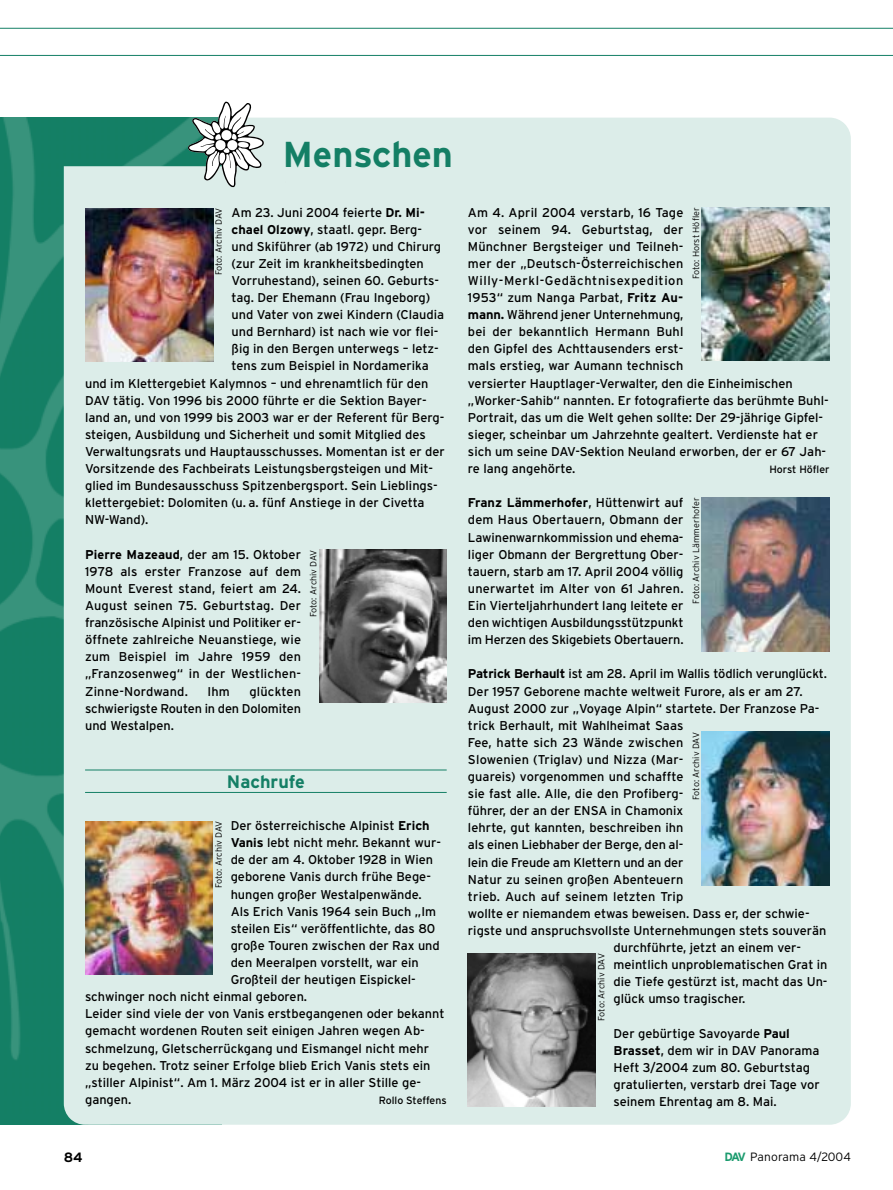
<style>
.page{position:relative;width:893px;height:1190px;background:#fff}
.page>*{position:absolute;margin:0;border:0;box-sizing:border-box;transform-origin:0 0}
.t1{font:700 36px "Interstate";color:#147f65}
.t2{font:700 18px "Interstate";color:#147f65}
.t3{font:700 13.5px "Interstate";color:#000}
.t4{font:12.75px/17.1px "Interstate";color:#000;text-align:justify}
.t5{font:300 12px "Interstate";letter-spacing:.005em;color:#000}
.t6{font:10.5px "Interstate";color:#000}
.t7{font:300 9px "Interstate";letter-spacing:-.005em;color:#000}
.s1{font-weight:700}
.s2{font-weight:700;color:#1b9b6e}
</style>
<div class="page">
<hr style="left:0;top:55px;width:892px;height:1px;background:#147f65">
<hr style="left:0;top:28px;width:892px;height:1px;background:#147f65">
<img style="left:0;top:118px;width:64px;height:1006px">
<div style="left:64px;top:118px;width:786px;height:1006px;background:#dcede9"></div>
<hr style="left:85px;top:769px;width:361px;height:1px;background:#147f65">
<hr style="left:85px;top:792px;width:361px;height:1px;background:#147f65">
<svg style="left:187px;top:101px;width:78px;height:86px"></svg>
<svg style="left:281px;top:162px;width:4px;height:34px"></svg>
<img style="left:86px;top:208px;width:128px;height:153px">
<img style="left:319px;top:549px;width:127px;height:153px">
<img style="left:85px;top:821px;width:128px;height:153px">
<img style="left:701px;top:207px;width:128px;height:153px">
<img style="left:468px;top:953px;width:127px;height:153px">
<img style="left:701px;top:498px;width:128px;height:153px">
<img style="left:701px;top:732px;width:128px;height:153px">
<h1 class="t1" style="left:283px;top:141px;width:171px">Menschen</h1>
<p class="t4" style="left:232px;top:205px;width:195px">Am 23. Juni 2004 feierte <span class="s1">Dr. Mi-</span></p>
<p class="t4" style="left:232px;top:222px;width:192px"><span class="s1">chael Olzowy</span>, staatl. gepr. Berg-</p>
<p class="t4" style="left:232px;top:239px;width:211px">und Skiführer (ab 1972) und Chirurg</p>
<p class="t4" style="left:232px;top:256px;width:194px">(zur Zeit im krankheitsbedingten</p>
<p class="t4" style="left:232px;top:273px;width:209px">Vorruhestand), seinen 60. Geburts-</p>
<p class="t4" style="left:232px;top:290px;width:200px">tag. Der Ehemann (Frau Ingeborg)</p>
<p class="t4" style="left:232px;top:307px;width:214px">und Vater von zwei Kindern (Claudia</p>
<p class="t4" style="left:232px;top:324px;width:208px">und Bernhard) ist nach wie vor flei-</p>
<p class="t4" style="left:232px;top:342px;width:209px">ßig in den Bergen unterwegs – letz-</p>
<p class="t4" style="left:232px;top:359px;width:198px">tens zum Beispiel in Nordamerika</p>
<p class="t4" style="left:85px;top:376px;width:345px">und im Klettergebiet Kalymnos – und ehrenamtlich für den</p>
<p class="t4" style="left:85px;top:393px;width:343px">DAV tätig. Von 1996 bis 2000 führte er die Sektion Bayer-</p>
<p class="t4" style="left:85px;top:410px;width:361px">land an, und von 1999 bis 2003 war er der Referent für Berg-</p>
<p class="t4" style="left:85px;top:427px;width:342px">steigen, Ausbildung und Sicherheit und somit Mitglied des</p>
<p class="t4" style="left:85px;top:444px;width:361px">Verwaltungsrats und Hauptausschusses. Momentan ist er der</p>
<p class="t4" style="left:85px;top:461px;width:349px">Vorsitzende des Fachbeirats Leistungsbergsteigen und Mit-</p>
<p class="t4" style="left:85px;top:478px;width:354px">glied im Bundesausschuss Spitzenbergsport. Sein Lieblings-</p>
<p class="t4" style="left:85px;top:495px;width:341px">klettergebiet: Dolomiten (u. a. fünf Anstiege in der Civetta</p>
<p class="t4" style="left:85px;top:513px;width:65px">NW-Wand).</p>
<p class="t4" style="left:85px;top:547px;width:217px"><span class="s1">Pierre Mazeaud</span>, der am 15. Oktober 1978 als erster Franzose auf dem Mount Everest stand, feiert am 24.<br>August seinen 75. Geburtstag. Der französische Alpinist und Politiker er&shy;öffnete zahlreiche Neuanstiege, wie zum Beispiel im Jahre 1959 den „Franzosenweg“ in der Westlichen-Zinne-Nordwand.</p>
<p class="t7" style="left:215px;top:275px;width:69px;rotate:-90deg">Foto: Archiv DAV</p>
<p class="t7" style="left:310px;top:617px;width:69px;rotate:-90deg">Foto: Archiv DAV</p>
<p class="t4" style="left:85px;top:684px;width:217px;text-indent:164px">glückten schwierigste Routen in den Dolomiten und Westalpen.</p>
<p class="t4" style="left:207px;top:684px;width:24px">Ihm</p>
<h2 class="t2" style="left:227px;top:774px;width:79px">Nachrufe</h2>
<p class="t4" style="left:231px;top:818px;width:200px">Der österreichische Alpinist <span class="s1">Erich</span></p>
<p class="t4" style="left:231px;top:835px;width:212px"><span class="s1">Vanis</span> lebt nicht mehr. Bekannt wur-</p>
<p class="t4" style="left:231px;top:852px;width:204px">de der am 4. Oktober 1928 in Wien</p>
<p class="t4" style="left:231px;top:869px;width:202px">geborene Vanis durch frühe Bege-</p>
<p class="t4" style="left:231px;top:886px;width:192px">hungen großer Westalpenwände.</p>
<p class="t4" style="left:231px;top:904px;width:207px">Als Erich Vanis 1964 sein Buch „Im</p>
<p class="t4" style="left:231px;top:921px;width:206px">steilen Eis“ veröffentlichte, das 80</p>
<p class="t4" style="left:231px;top:938px;width:211px">große Touren zwischen der Rax und</p>
<p class="t4" style="left:231px;top:955px;width:189px">den Meeralpen vorstellt, war ein</p>
<p class="t4" style="left:231px;top:972px;width:186px">Großteil der heutigen Eispickel-</p>
<p class="t4" style="left:85px;top:989px;width:224px">schwinger noch nicht einmal geboren.</p>
<p class="t4" style="left:85px;top:1006px;width:361px">Leider sind viele der von Vanis erstbegangenen oder bekannt</p>
<p class="t4" style="left:85px;top:1023px;width:341px">gemacht wordenen Routen seit einigen Jahren wegen Ab-</p>
<p class="t4" style="left:85px;top:1040px;width:345px">schmelzung, Gletscherrückgang und Eismangel nicht mehr</p>
<p class="t4" style="left:85px;top:1057px;width:347px">zu begehen. Trotz seiner Erfolge blieb Erich Vanis stets ein</p>
<p class="t4" style="left:85px;top:1075px;width:337px">„stiller Alpinist“. Am 1. März 2004 ist er in aller Stille ge-</p>
<p class="t4" style="left:85px;top:1092px;width:48px">gangen.</p>
<p class="t6" style="left:379px;top:1096px;width:69px">Rollo Steffens</p>
<p class="t7" style="left:215px;top:888px;width:69px;rotate:-90deg">Foto: Archiv DAV</p>
<p class="t4" style="left:468px;top:205px;width:362px;text-align:left">Am 4. April 2004 verstarb, 16 Tage<br>vor seinem 94. Geburtstag, der<br>Münchner Bergsteiger und Teilneh-<br>mer der „Deutsch-Österreichischen Willy-Merkl-Gedächtnisexpedition<br>1953“ zum Nanga Parbat, <span class="s1">Fritz Au-<br>mann.</span> Während jener Unternehmung,<br>bei der bekanntlich Hermann Buhl<br>den Gipfel des Achttausenders erst-<br>mals erstieg, war Aumann technisch<br>versierter Hauptlager-Verwalter, den die Einheimischen „Worker-Sahib“ nannten. Er fotografierte das berühmte Buhl-Portrait, das um die Welt gehen sollte: Der 29-jährige Gipfel&shy;sieger, scheinbar um Jahrzehnte gealtert. Verdienste hat er sich um seine DAV-Sektion Neuland erworben, der er 67 Jah&shy;re lang angehörte.</p>
<p class="t7" style="left:692px;top:279px;width:73px;rotate:-90deg">Foto: Horst Höfler</p>
<p class="t6" style="left:769px;top:465px;width:62px">Horst Höfler</p>
<p class="t4" style="left:468px;top:495px;width:217px"><span class="s1">Franz Lämmerhofer</span>, Hüttenwirt auf dem Haus Obertauern, Obmann der Lawinenwarnkommission und ehema&shy;liger Obmann der Bergrettung Ober&shy;tauern, starb am 17. April 2004 völlig unerwartet im Alter von 61 Jahren.<br>Ein Vierteljahrhundert lang leitete er den wichtigen Ausbildungsstützpunkt im Herzen des Skigebiets Obertauern.</p>
<p class="t4" style="left:468px;top:666px;width:360px"><span class="s1">Patrick Berhault</span> ist am 28. April im Wallis tödlich verunglückt.</p>
<p class="t4" style="left:468px;top:684px;width:336px">Der 1957 Geborene machte weltweit Furore, als er am 27.</p>
<p class="t4" style="left:468px;top:701px;width:353px">August 2000 zur „Voyage Alpin“ startete. Der Franzose Pa-</p>
<p class="t4" style="left:468px;top:718px;width:217px">trick Berhault, mit Wahlheimat Saas</p>
<p class="t4" style="left:468px;top:735px;width:217px">Fee, hatte sich 23 Wände zwischen</p>
<p class="t4" style="left:468px;top:752px;width:217px">Slowenien (Triglav) und Nizza (Mar-</p>
<p class="t4" style="left:468px;top:769px;width:217px">guareis) vorgenommen und schaffte</p>
<p class="t4" style="left:468px;top:786px;width:217px">sie fast alle. Alle, die den Profiberg-</p>
<p class="t4" style="left:468px;top:803px;width:217px">führer, der an der ENSA in Chamonix</p>
<p class="t4" style="left:468px;top:820px;width:217px">lehrte, gut kannten, beschreiben ihn</p>
<p class="t4" style="left:468px;top:837px;width:217px">als einen Liebhaber der Berge, den al-</p>
<p class="t4" style="left:468px;top:855px;width:217px">lein die Freude am Klettern und an der</p>
<p class="t4" style="left:468px;top:872px;width:217px">Natur zu seinen großen Abenteuern</p>
<p class="t4" style="left:468px;top:889px;width:217px">trieb. Auch auf seinem letzten Trip</p>
<p class="t4" style="left:468px;top:906px;width:343px">wollte er niemandem etwas beweisen. Dass er, der schwie-</p>
<p class="t4" style="left:468px;top:923px;width:360px">rigste und anspruchsvollste Unternehmungen stets souverän</p>
<p class="t4" style="left:613px;top:940px;width:189px">durchführte, jetzt an einem ver-</p>
<p class="t4" style="left:613px;top:957px;width:215px">meintlich unproblematischen Grat in</p>
<p class="t4" style="left:613px;top:974px;width:215px">die Tiefe gestürzt ist, macht das Un-</p>
<p class="t4" style="left:613px;top:991px;width:133px">glück umso tragischer.</p>
<p class="t4" style="left:613px;top:1026px;width:207px;text-align:left">Der gebürtige Savoyarde <span class="s1">Paul<br>Brasset</span>, dem wir in DAV Panorama<br>Heft 3/2004 zum 80. Geburtstag gratulierten, verstarb drei Tage vor seinem Ehrentag am 8. Mai.</p>
<p class="t7" style="left:692px;top:603px;width:107px;rotate:-90deg">Foto: Archiv Lämmerhofer</p>
<p class="t7" style="left:692px;top:799px;width:69px;rotate:-90deg">Foto: Archiv DAV</p>
<p class="t7" style="left:597px;top:1020px;width:69px;rotate:-90deg">Foto: Archiv DAV</p>
<p class="t3" style="left:64px;top:1152px;width:20px">84</p>
<p class="t5" style="left:724px;top:1152px;width:128px"><span class="s2">DAV</span> Panorama 4/2004</p>
</div>
